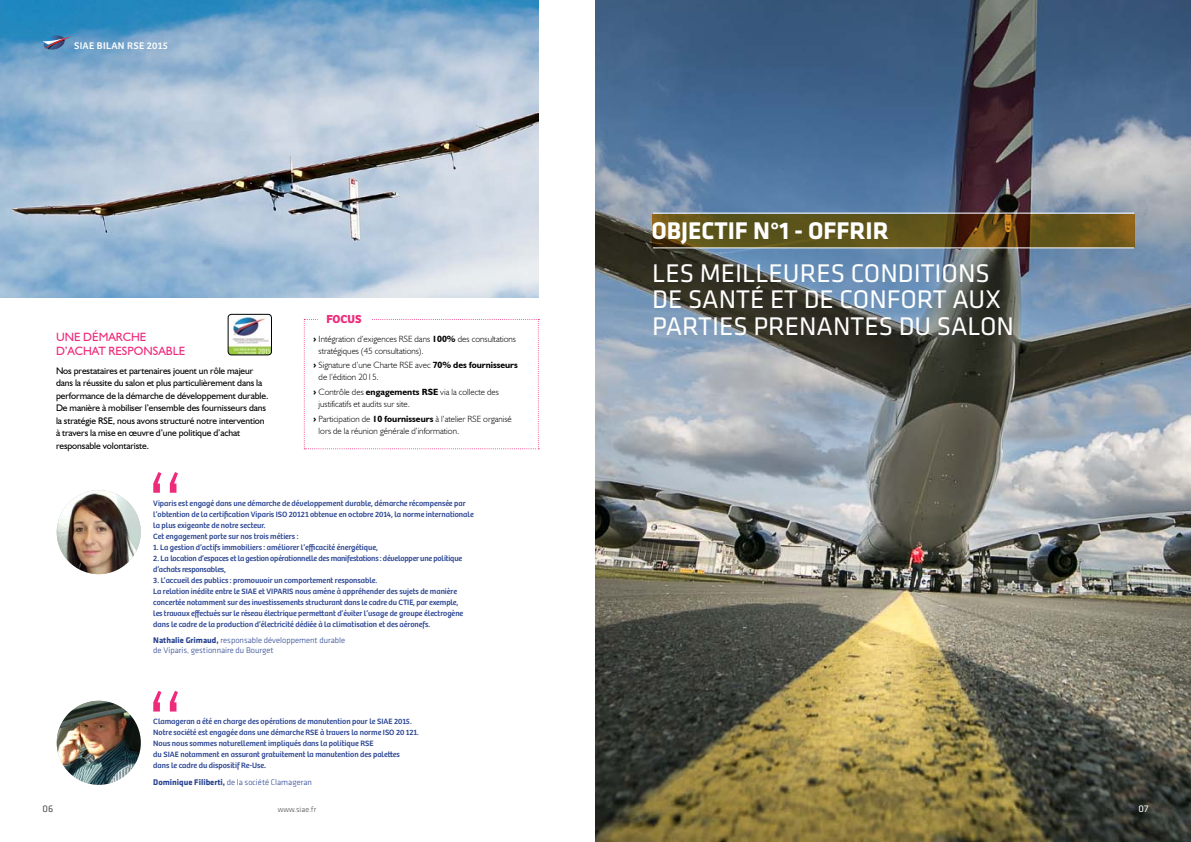
<style>
.page{position:relative;width:1191px;height:842px;background:#fff}
.page>*{position:absolute;margin:0;border:0;box-sizing:border-box;transform-origin:0 0}
.t1{font:26.5px "Klavika";color:#fff}
.t2{font:700 25px "Klavika";color:#fff}
.t3{font:12px "Humanist 521 BT";color:#ee2a7b}
.t4{font:700 12px "Bree";color:#ee2a7b}
.t5{font:10px "Bree";letter-spacing:.03em;color:#fff}
.t6{font:10px "Klavika";color:#4d4d4f}
.t7{font:10px "Klavika";color:#fff}
.t8{font:9.5px/12.5px "Humanist 521 BT";letter-spacing:-.01em;color:#000}
.t9{font:300 9px/12px "Humanist 521 BT";color:#000}
.t10{font:700 9px "Humanist 521 BT";color:#000}
.t11{font:300 8.5px/10.5px "Klavika";color:#25408f}
.t12{font:8px/11px "Bree";color:#25408f}
.t13{font:8px/11px "Bree";letter-spacing:-.02em;color:#25408f}
.t14{font:300 8px "Klavika";color:#4d4d4f}
.s1{font-family:"Gotham";font-weight:700}
.s2{font-weight:700}
.s3{font-family:"Gotham"}
.s4{font-weight:300}
.s5{font-size:9px}
</style>
<div class="page">
<img style="left:0;top:0;width:539px;height:298px">
<img style="left:595px;top:0;width:596px;height:842px">
<svg style="left:43px;top:35px;width:29px;height:15px"></svg>
<svg style="left:304px;top:319px;width:235px;height:130px"></svg>
<div style="left:318px;top:309px;width:52px;height:20px;background:#fff"></div>
<svg style="left:652px;top:214px;width:482px;height:34px;background:#615017"></svg>
<hr style="left:653px;top:213px;width:481px;height:1px;background:#fff">
<hr style="left:653px;top:247px;width:481px;height:1px;background:#fff">
<img style="left:228px;top:314px;width:43px;height:41px">
<div style="left:228px;top:314px;width:43px;height:41px;border:1px solid #000;border-radius:3px"></div>
<img style="left:57px;top:490px;width:84px;height:84px;border-radius:42px">
<img style="left:57px;top:701px;width:84px;height:84px;border-radius:42px">
<svg style="left:153px;top:691px;width:25px;height:20px"></svg>
<svg style="left:153px;top:472px;width:25px;height:21px"></svg>
<p class="t5" style="left:74px;top:40px;width:95px">SIAE BILAN RSE 2015</p>
<h3 class="t3" style="left:56px;top:330px;width:52px">Une démarc</h3>
<h3 class="t3" style="left:131px;top:330px;width:15px">he</h3>
<h3 class="t3" style="left:56px;top:344px;width:61px">d’ac hat responsable</h3>
<p class="t8" style="left:56px;top:364px;width:214px">Nos prestataires et partenaires jouent un rôle majeur dans la réussite du salon et plus particulièrement dans la performance de la démarche de développement durable.<br>De manière à mobiliser l’ensemble des fournisseurs dans la stratégie RSE, nous avons structuré notre intervention à travers la mise en œuvre d’une politique d’achat responsable volontariste.</p>
<h3 class="t4" style="left:326px;top:312px;width:37px">FOCUS</h3>
<p class="t9" style="left:319px;top:332px;width:199px;text-indent:-5px"><span class="s1">›</span> Intégration d’exigences RSE dans <span class="s2">100%</span> des consultations stratégiques (45 consultations).</p>
<p class="t9" style="left:319px;top:359px;width:201px;text-indent:-5px"><span class="s1">›</span> Signature d’une Charte RSE avec <span class="s2">70% des fournisseurs </span>de l’édition 2015.</p>
<p class="t10" style="left:313px;top:387px;width:115px"><span class="s3">›</span> <span class="s4">Contrôle des</span> engagements RSE</p>
<p class="t9" style="left:440px;top:386px;width:60px">via la collecte des</p>
<p class="t9" style="left:313px;top:397px;width:200px;line-height:14.8px;text-indent:5px">justificatifs et audits sur site.<br><span class="s1">›</span> Participation de <span class="s2">10 fournisseurs</span> à l’atelier RSE organisé</p>
<p class="t9" style="left:319px;top:425px;width:142px">lors de la réunion générale d’information.</p>
<p class="t12" style="left:153px;top:497px;width:322px">Viparis est engagé dans une démarche de développement durable, démarche récompensée par l’obtention de la certification Viparis ISO 20121 obtenue en octobre 2014, la norme internationale la plus exigeante de notre secteur.<br>Cet engagement porte sur nos trois métiers :</p>
<p class="t12" style="left:153px;top:541px;width:226px">1. La gestion d’actifs immobiliers : améliorer l’efficacité énergétique,</p>
<p class="t13" style="left:153px;top:552px;width:310px">2. La location d’espaces et la gestion opérationnelle des manifestations : développer une politique d’achats responsables,</p>
<p class="t12" style="left:153px;top:574px;width:311px">3. L’accueil des publics : promouvoir un comportement responsable.<br>La relation inédite entre le SIAE et VIPARIS nous amène à appréhender des sujets de manière concertée notamment sur des investissements structurant dans le cadre du CTIE, par exemple, les travaux effectués sur le réseau électrique permettant d’éviter l’usage de groupe électrogène dans le cadre de la production d’électricité dédiée à la climatisation et des aéronefs.</p>
<p class="t11" style="left:153px;top:635px;width:193px"><span class="s2">Nathalie Grimaud,</span> responsable développement durable de Viparis, gestionnaire du Bourget</p>
<p class="t12" style="left:153px;top:716px;width:267px">Clamageran a été en charge des opérations de manutention pour le SIAE 2015.<br>Notre société est engagée dans une démarche RSE à travers la norme ISO 20 121.<br>Nous nous sommes naturellement impliqués dans la politique RSE<br>du SIAE notamment en assurant gratuitement la manutention des palettes<br>dans le cadre du dispositif Re-Use<span class="s5">.</span></p>
<p class="t11" style="left:153px;top:776px;width:160px"><span class="s2">Dominique Filiberti,</span> de la société Clamageran</p>
<h2 class="t2" style="left:651px;top:213px;width:171px">Objectif N°1 - OFFRIR</h2>
<h1 class="t1" style="left:652px;top:256px;width:14px">LES</h1>
<h1 class="t1" style="left:699px;top:256px;width:15px">MEILLE</h1>
<h1 class="t1" style="left:783px;top:256px;width:32px">URES</h1>
<h1 class="t1" style="left:850px;top:256px;width:15px">CONDITIONS</h1>
<h1 class="t1" style="left:652px;top:282px;width:52px">DE SANT</h1>
<h1 class="t1" style="left:750px;top:282px;width:167px">é ETDECONFORT</h1>
<h1 class="t1" style="left:952px;top:282px;width:50px">AUX</h1>
<h1 class="t1" style="left:652px;top:308px;width:15px">PARTIES</h1>
<h1 class="t1" style="left:753px;top:308px;width:17px">PRENANTES</h1>
<h1 class="t1" style="left:898px;top:308px;width:54px">DU SALON</h1>
<p class="t6" style="left:43px;top:802px;width:12px">06</p>
<p class="t14" style="left:278px;top:805px;width:40px">www.siae.fr</p>
<p class="t7" style="left:1138px;top:802px;width:11px">07</p>
</div>
